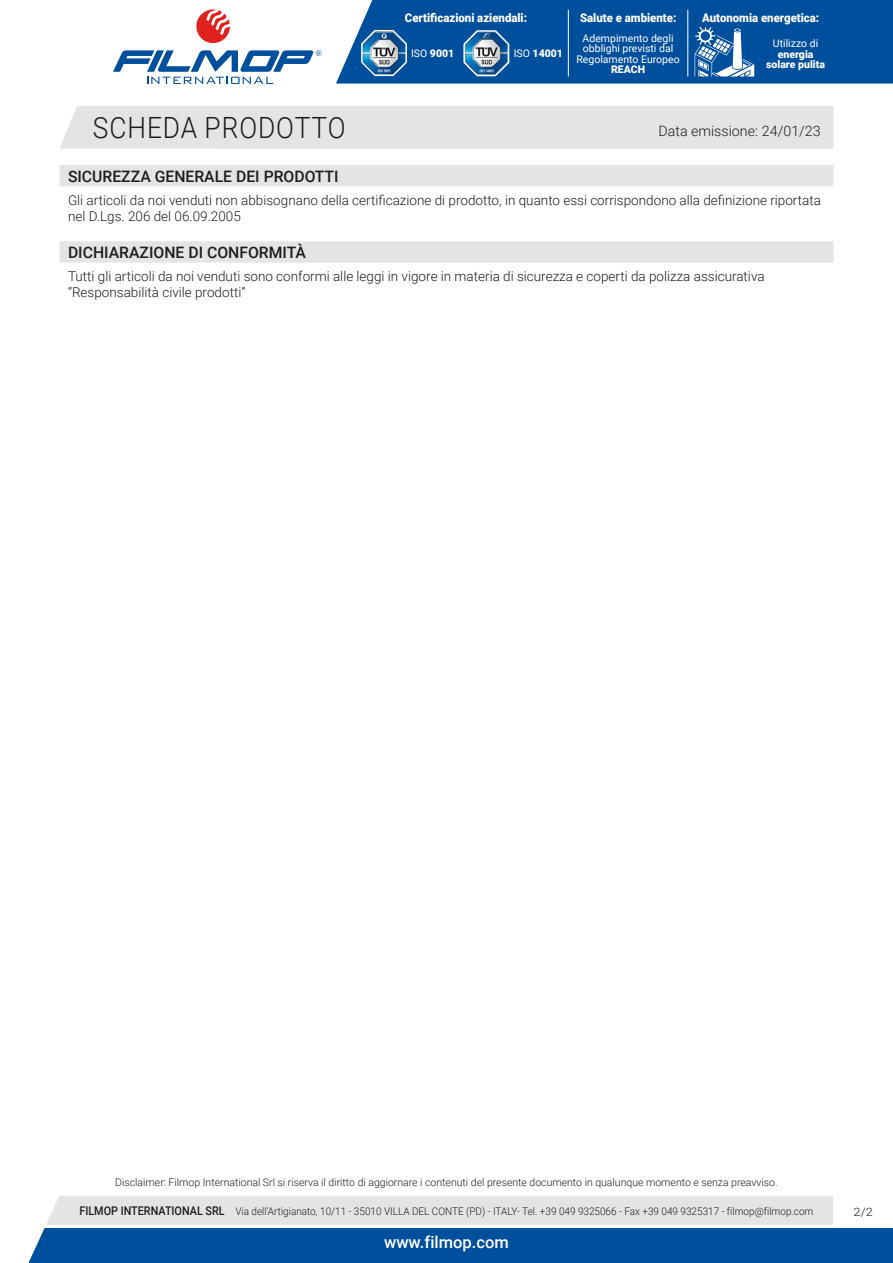
<style>
.page{position:relative;width:893px;height:1263px;background:#fff}
.page>*{position:absolute;margin:0;border:0;box-sizing:border-box;transform-origin:0 0}
.t1{font:300 29.25px "Roboto";letter-spacing:.035em;color:#1d1d1b;scale:.9 1}
.t2{font:500 16.5px "Roboto";color:#fff}
.t3{font:500 15.75px "Roboto";color:#1d1d1b}
.t4{font:300 14.25px "Roboto";color:#1d1d1b}
.t5{font:300 13.5px/16.2px "Roboto";color:#1d1d1b}
.t6{font:900 12px "Roboto";color:#fff;scale:.95 1}
.t7{font:300 11.55px "Roboto";color:#1d1d1b;scale:1.11 1}
.t8{font:300 10.5px "Roboto";color:#1d1d1b;scale:.95 1}
.t9{font:300 10.5px "Roboto";color:#1d1d1b}
.t10{font:10.5px/10.5px "Roboto";color:#fff;text-align:center}
.t11{font:900 10.5px/10.5px "Roboto";color:#fff;text-align:center}
.s1{font-weight:400}
.s2{font-weight:500;font-size:12px}
</style>
<div class="page">
<svg style="left:28px;top:1196px;width:865px;height:67px;background:#6793bc"></svg>
<div style="left:60px;top:106px;width:773px;height:43px;background:#e4e4e3"></div>
<svg style="left:196px;top:10px;width:34px;height:34px"></svg>
<svg style="left:113px;top:50px;width:208px;height:34px"></svg>
<div style="left:336px;top:0;width:557px;height:84px;background:#004f9c"></div>
<svg style="left:462px;top:28px;width:49px;height:50px"></svg>
<img style="left:465px;top:32px;width:43px;height:43px">
<svg style="left:360px;top:28px;width:48px;height:49px"></svg>
<img style="left:362px;top:31px;width:44px;height:44px">
<hr style="left:568px;top:10px;width:1px;height:67px;background:#fff">
<hr style="left:688px;top:10px;width:1px;height:67px;background:#fff">
<svg style="left:695px;top:27px;width:59px;height:50px"></svg>
<div style="left:60px;top:165px;width:773px;height:21px;background:#e4e4e3"></div>
<div style="left:60px;top:241px;width:773px;height:22px;background:#e4e4e3"></div>
<hr style="left:45px;top:1225px;width:848px;height:2px;background:#fff">
<div style="left:833px;top:1196px;width:60px;height:31px;background:#fff"></div>
<p class="t6" style="left:405px;top:9px;width:130px">Certificazioni aziendali:</p>
<p class="t11" style="left:411px;top:48px;width:45px"><span class="s1">ISO</span> 9001</p>
<p class="t11" style="left:514px;top:48px;width:51px"><span class="s1">ISO</span> 14001</p>
<p class="t6" style="left:580px;top:9px;width:103px">Salute e ambiente:</p>
<p class="t10" style="left:576px;top:32px;width:105px">Adempimento degli obblighi previsti dal<br>Regolamento Europeo</p>
<p class="t11" style="left:611px;top:64px;width:36px">REACH</p>
<p class="t6" style="left:702px;top:9px;width:125px">Autonomia energetica:</p>
<p class="t10" style="left:773px;top:38px;width:47px">Utilizzo di</p>
<p class="t11" style="left:766px;top:48px;width:60px">energia solare pulita</p>
<h1 class="t1" style="left:93px;top:107px;width:282px">SCHEDA PRODOTTO</h1>
<p class="t4" style="left:658px;top:121px;width:164px">Data emissione: 24/01/23</p>
<p class="t3" style="left:68px;top:165px;width:272px">SICUREZZA GENERALE DEI PRODOTTI</p>
<p class="t5" style="left:68px;top:191px;width:754px">Gli articoli da noi venduti non abbisognano della certificazione di prodotto, in quanto essi corrispondono alla definizione riportata nel D.Lgs. 206 del 06.09.2005</p>
<p class="t3" style="left:68px;top:242px;width:239px">DICHIARAZIONE DI CONFORMITÀ</p>
<p class="t5" style="left:68px;top:267px;width:698px">Tutti gli articoli da noi venduti sono conformi alle leggi in vigore in materia di sicurezza e coperti da polizza assicurativa “Responsabilità civile prodotti”</p>
<p class="t9" style="left:115px;top:1175px;width:664px">Disclaimer: Filmop International Srl si riserva il diritto di aggiornare i contenuti del presente documento in qualunque momento e senza preavviso.</p>
<p class="t8" style="left:79px;top:1204px;width:774px"><span class="s2">FILMOP INTERNATIONAL SRL</span> Via dell’Artigianato, 10/11 - 35010 VILLA DEL CONTE (PD) - ITALY- Tel. +39 049 9325066 - Fax +39 049 9325317 - filmop@filmop.com</p>
<p class="t2" style="left:384px;top:1230px;width:126px">www.filmop.com</p>
<p class="t7" style="left:854px;top:1204px;width:19px">2/2</p>
</div>
